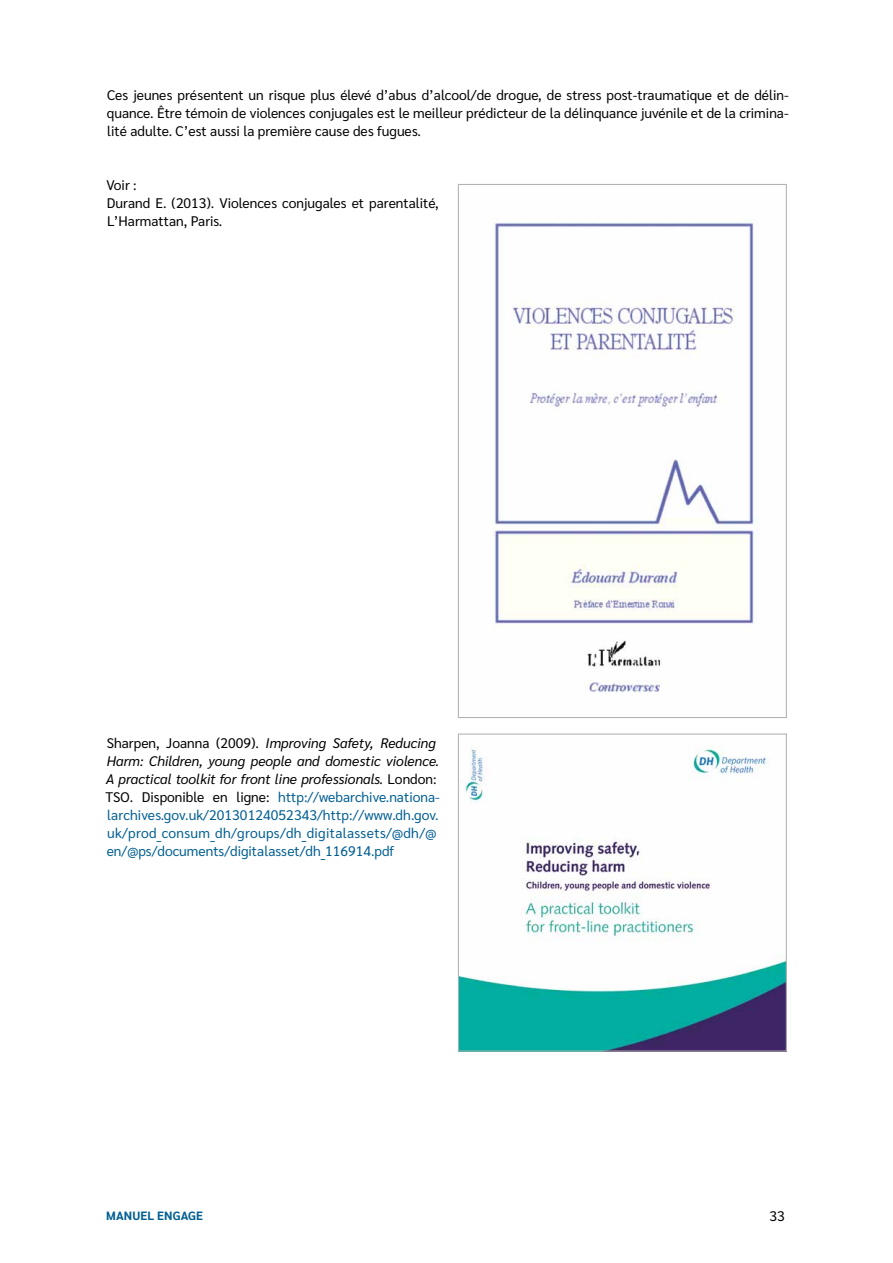
<style>
.page{position:relative;width:893px;height:1263px;background:#fff}
.page>*{position:absolute;margin:0;border:0;box-sizing:border-box;transform-origin:0 0}
.t1{font:13.8px/18px "Sarabun";color:#005e93}
.t2{font:13.8px/18px "Sarabun";color:#000;text-align:justify}
.t3{font:700 12px "Sarabun";letter-spacing:.015em;color:#005e93}
.s1{color:#000}
.s2{font-style:italic;color:#000}
</style>
<div class="page">
<img style="left:493px;top:221px;width:265px;height:471px">
<img style="left:460px;top:746px;width:325px;height:303px">
<div style="left:458px;top:733px;width:329px;height:318px;border:1px solid #b3b2b2"></div>
<p class="t2" style="left:107px;top:87px;width:683px">Ces jeunes présentent un risque plus élevé d’abus d’alcool/de drogue, de stress post-traumatique et de délin&shy;quance. Être témoin de violences conjugales est le meilleur prédicteur de la délinquance juvénile et de la crimina&shy;lité adulte. C’est aussi la première cause des fugues.</p>
<p class="t2" style="left:106px;top:177px;width:334px;text-align:left">Voir :<br>Durand E. (2013). Violences conjugales et parentalité,<br>L’Harmattan, Paris.</p>
<p class="t1" style="left:105px;top:735px;width:336px"><span class="s1">Sharpen, Joanna (2009).</span> <span class="s2">Improving Safety, Reducing Harm: Children, young people and domestic violence.<br>A practical toolkit for front line professionals.</span> <span class="s1">London:<br>TSO. Disponible en ligne:</span> http://webarchive.nationa&shy;larchives.gov.uk/20130124052343/http://www.dh.gov. uk/prod_consum_dh/groups/dh_digitalassets/@dh/@ en/@ps/documents/digitalasset/dh_116914.pdf</p>
<p class="t3" style="left:106px;top:1208px;width:98px">MANUEL ENGAGE</p>
<p class="t2" style="left:770px;top:1207px;width:17px">33</p>
</div>
